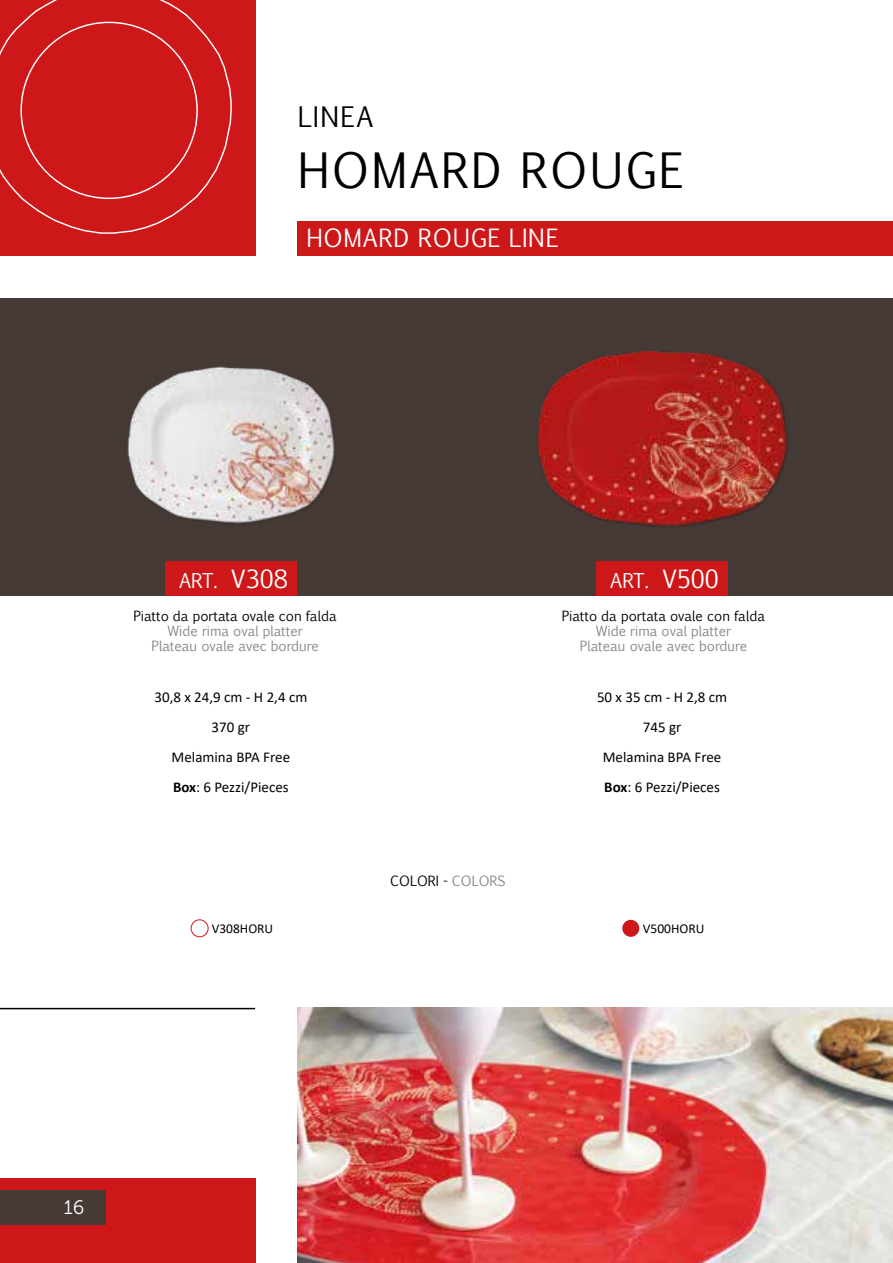
<style>
.page{position:relative;width:893px;height:1263px;background:#fff}
.page>*{position:absolute;margin:0;border:0;box-sizing:border-box;transform-origin:0 0}
.t1{font:46.5px "Euphemia CAS";letter-spacing:.05em;color:#000}
.t2{font:27px "Euphemia CAS";letter-spacing:.05em;color:#000}
.t3{font:24px "Euphemia CAS";letter-spacing:.03em;color:#fff}
.t4{font:19.5px "Euphemia CAS";letter-spacing:-.02em;color:#fff}
.t5{font:19.5px "Museo Sans 300";color:#fff}
.t6{font:15px/30px "Calibri";color:#000;text-align:center}
.t7{font:13.5px/15px "Euphemia CAS";color:#878787;text-align:center}
.t8{font:13.5px "Euphemia CAS";color:#000}
.t9{font:13.5px "Calibri";color:#000}
.s1{font-size:24px}
.s2{font-weight:700}
.s3{color:#878787}
</style>
<div class="page">
<img style="left:298px;top:1008px;width:595px;height:255px">
<div style="left:0;top:298px;width:893px;height:297px;background:#453a36"></div>
<div style="left:165px;top:561px;width:132px;height:34px;background:#cd1719"></div>
<div style="left:596px;top:561px;width:132px;height:34px;background:#cd1719"></div>
<img style="left:127px;top:366px;width:208px;height:158px">
<img style="left:538px;top:350px;width:250px;height:177px">
<div style="left:298px;top:221px;width:595px;height:34px;background:#cd1719"></div>
<div style="left:0;top:0;width:255px;height:255px;background:#cd1719"></div>
<svg style="left:0;top:0;width:232px;height:234px"></svg>
<div style="left:0;top:1178px;width:255px;height:85px;background:#cd1719"></div>
<div style="left:0;top:1191px;width:105px;height:34px;background:#453a36"></div>
<hr style="left:0;top:1008px;width:255px;height:1px;background:#000">
<div style="left:191px;top:919px;width:17px;height:18px;border:1px solid #cd1719;border-radius:50%"></div>
<div style="left:622px;top:920px;width:17px;height:17px;background:#cd1719;border-radius:50%"></div>
<h2 class="t2" style="left:298px;top:97px;width:77px">LINEA</h2>
<h1 class="t1" style="left:298px;top:137px;width:388px">HOMARD ROUGE</h1>
<h3 class="t3" style="left:306px;top:221px;width:254px">HOMARD ROUGE LINE</h3>
<h3 class="t4" style="left:179px;top:566px;width:110px">ART. <span class="s1">V308</span></h3>
<h3 class="t4" style="left:610px;top:566px;width:110px">ART. <span class="s1">V500</span></h3>
<p class="t8" style="left:134px;top:606px;width:205px">Piatto da portata ovale con falda</p>
<p class="t7" style="left:151px;top:623px;width:169px">Wide rima oval platter<br>Plateau ovale avec bordure</p>
<p class="t8" style="left:562px;top:606px;width:205px">Piatto da portata ovale con falda</p>
<p class="t7" style="left:580px;top:623px;width:169px">Wide rima oval platter<br>Plateau ovale avec bordure</p>
<p class="t6" style="left:154px;top:682px;width:154px">30,8 x 24,9 cm - H 2,4 cm<br>370 gr<br>Melamina BPA Free<br><span class="s2">Box</span>: 6 Pezzi/Pieces</p>
<p class="t6" style="left:597px;top:682px;width:132px">50 x 35 cm - H 2,8 cm<br>745 gr<br>Melamina BPA Free<br><span class="s2">Box</span>: 6 Pezzi/Pieces</p>
<p class="t8" style="left:390px;top:871px;width:117px">COLORI - <span class="s3">COLORS</span></p>
<p class="t9" style="left:212px;top:919px;width:63px">V308HORU</p>
<p class="t9" style="left:643px;top:919px;width:63px">V500HORU</p>
<h3 class="t5" style="left:64px;top:1197px;width:22px">16</h3>
</div>
